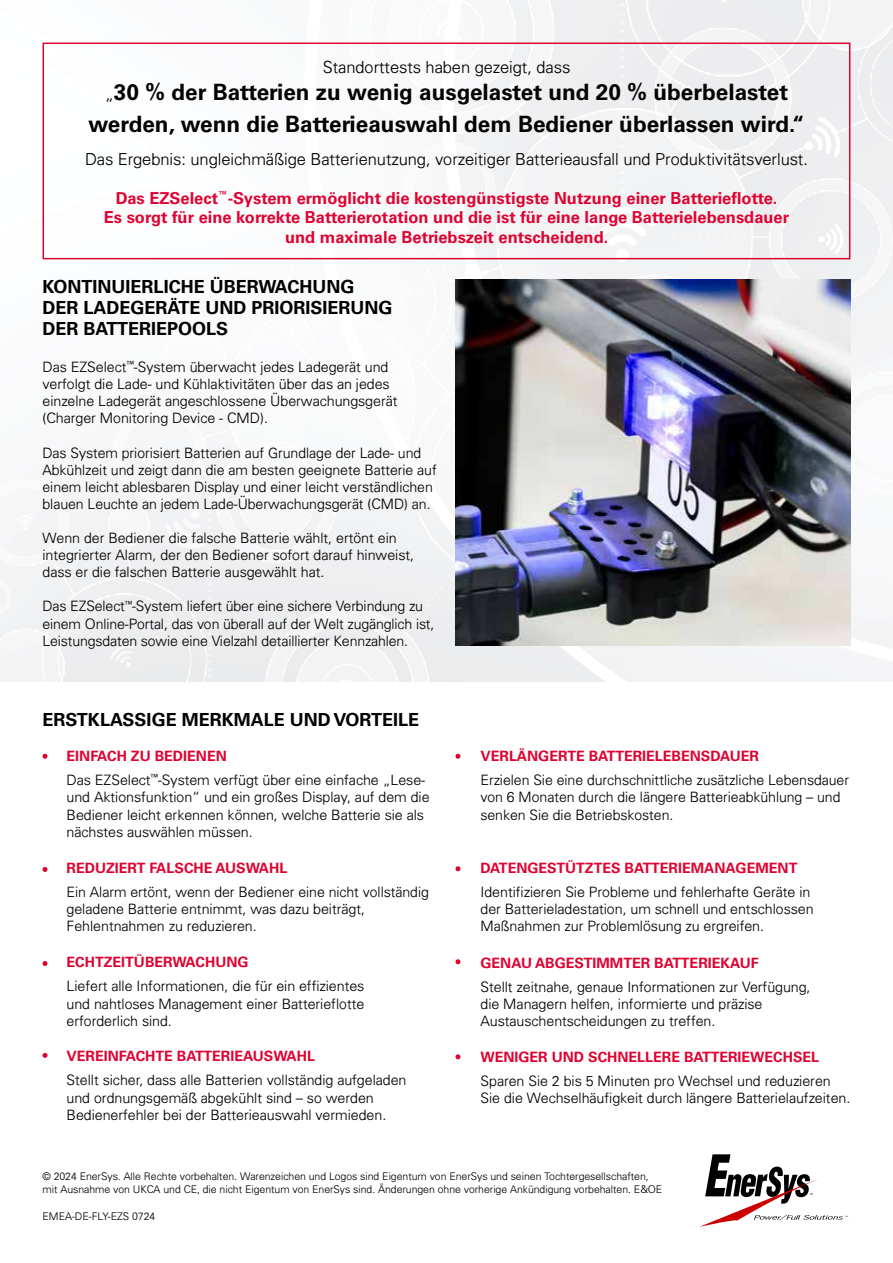
<style>
.page{position:relative;width:893px;height:1263px;background:#fff}
.page>*{position:absolute;margin:0;border:0;box-sizing:border-box;transform-origin:0 0}
.t1{font:700 22.5px/31.5px "Univers LT Std";color:#020203;text-align:center}
.t2{font:700 18px/21px "Univers LT Std";color:#000}
.t3{font:700 16.5px/19.5px "Univers LT Std";color:#dd0432;text-align:center}
.t4{font:300 16.5px "Univers";color:#000}
.t5{font:300 14.25px/17.2px "Univers";color:#000}
.t6{font:700 14.25px "Univers LT Std";color:#dd0432}
.t7{font:300 10.5px/13.5px "Univers";color:#000}
.s1{font-family:"Univers";font-weight:300;font-size:16.5px;color:#000}
</style>
<div class="page">
<svg style="left:700px;top:1154px;width:148px;height:73px"></svg>
<svg style="left:304px;top:0;width:589px;height:682px;fill:#f4f4f5"></svg>
<img style="left:455px;top:280px;width:395px;height:366px">
<svg style="left:43px;top:754px;width:5px;height:5px"></svg>
<svg style="left:455px;top:754px;width:5px;height:5px"></svg>
<svg style="left:43px;top:961px;width:5px;height:5px"></svg>
<svg style="left:455px;top:959px;width:5px;height:5px"></svg>
<svg style="left:43px;top:867px;width:5px;height:5px"></svg>
<svg style="left:455px;top:866px;width:5px;height:5px"></svg>
<svg style="left:43px;top:1053px;width:5px;height:5px"></svg>
<svg style="left:455px;top:1054px;width:5px;height:5px"></svg>
<div style="left:43px;top:43px;width:807px;height:216px;border:2px solid #dd0432"></div>
<p class="t4" style="left:323px;top:57px;width:249px">Standorttests haben gezeigt, dass</p>
<h1 class="t1" style="left:88px;top:77px;width:718px"><span class="s1">„</span>30 % der Batterien zu wenig ausgelastet und 20 % überbelastet werden, wenn die Batterieauswahl dem Bediener überlassen wird.“</h1>
<p class="t4" style="left:85px;top:149px;width:724px">Das Ergebnis: ungleichmäßige Batterienutzung, vorzeitiger Batterieausfall und Produktivitätsverlust.</p>
<p class="t3" style="left:104px;top:188px;width:687px">Das EZSelect<sup>™</sup>-System ermöglicht die kostengünstigste Nutzung einer Batterieflotte.<br>Es sorgt für eine korrekte Batterierotation und die ist für eine lange Batterielebensdauer und maximale Betriebszeit entscheidend.</p>
<p class="t2" style="left:43px;top:276px;width:352px">KONTINUIERLICHE ÜBERWACHUNG<br>DER LADEGERÄTE UND PRIORISIERUNG<br>DER BATTERIEPOOLS</p>
<p class="t5" style="left:43px;top:358px;width:356px">Das EZSelect<sup>™</sup>-System überwacht jedes Ladegerät und verfolgt die Lade- und Kühlaktivitäten über das an jedes einzelne Ladegerät angeschlossene Überwachungsgerät (Charger Monitoring Device - CMD).</p>
<p class="t5" style="left:43px;top:444px;width:396px">Das System priorisiert Batterien auf Grundlage der Lade- und Abkühlzeit und zeigt dann die am besten geeignete Batterie auf einem leicht ablesbaren Display und einer leicht verständlichen blauen Leuchte an jedem Lade-Überwachungsgerät (CMD) an.</p>
<p class="t5" style="left:43px;top:529px;width:373px">Wenn der Bediener die falsche Batterie wählt, ertönt ein integrierter Alarm, der den Bediener sofort darauf hinweist, dass er die falschen Batterie ausgewählt hat.</p>
<p class="t5" style="left:43px;top:597px;width:393px">Das EZSelect<sup>™</sup>-System liefert über eine sichere Verbindung zu einem Online-Portal, das von überall auf der Welt zugänglich ist,<br>Leistungsdaten sowie eine Vielzahl detaillierter Kennzahlen.</p>
<p class="t2" style="left:43px;top:710px;width:378px">ERSTKLASSIGE MERKMALE UND VORTEILE</p>
<p class="t6" style="left:67px;top:748px;width:162px">EINFACH ZU BEDIENEN</p>
<p class="t5" style="left:67px;top:771px;width:364px">Das EZSelect<sup>™</sup>-System verfügt über eine einfache „Lese&shy;und Aktionsfunktion“ und ein großes Display, auf dem die Bediener leicht erkennen können, welche Batterie sie als nächstes auswählen müssen.</p>
<p class="t6" style="left:67px;top:859px;width:222px">REDUZIERT FALSCHE AUSWAHL</p>
<p class="t5" style="left:67px;top:883px;width:364px">Ein Alarm ertönt, wenn der Bediener eine nicht vollständig geladene Batterie entnimmt, was dazu beiträgt,<br>Fehlentnahmen zu reduzieren.</p>
<p class="t6" style="left:67px;top:954px;width:184px">ECHTZEITÜBERWACHUNG</p>
<p class="t5" style="left:67px;top:977px;width:299px;text-align:justify">Liefert alle Informationen, die für ein effizientes und nahtloses Management einer Batterieflotte erforderlich sind.</p>
<p class="t6" style="left:67px;top:1048px;width:250px">VEREINFACHTE BATTERIEAUSWAHL</p>
<p class="t5" style="left:67px;top:1071px;width:341px">Stellt sicher, dass alle Batterien vollständig aufgeladen und ordnungsgemäß abgekühlt sind – so werden<br>Bedienerfehler bei der Batterieauswahl vermieden.</p>
<p class="t6" style="left:480px;top:748px;width:280px">VERLÄNGERTE BATTERIELEBENSDAUER</p>
<p class="t5" style="left:480px;top:771px;width:370px">Erzielen Sie eine durchschnittliche zusätzliche Lebensdauer von 6 Monaten durch die längere Batterieabkühlung – und senken Sie die Betriebskosten.</p>
<p class="t6" style="left:480px;top:859px;width:318px">DATENGESTÜTZTES BATTERIEMANAGEMENT</p>
<p class="t5" style="left:480px;top:883px;width:334px">Identifizieren Sie Probleme und fehlerhafte Geräte in der Batterieladestation, um schnell und entschlossen<br>Maßnahmen zur Problemlösung zu ergreifen.</p>
<p class="t6" style="left:480px;top:954px;width:280px">GENAU ABGESTIMMTER BATTERIEKAUF</p>
<p class="t5" style="left:480px;top:978px;width:331px">Stellt zeitnahe, genaue Informationen zur Verfügung, die Managern helfen, informierte und präzise<br>Austauschentscheidungen zu treffen.</p>
<p class="t6" style="left:480px;top:1048px;width:340px">WENIGER UND SCHNELLERE BATTERIEWECHSEL</p>
<p class="t5" style="left:480px;top:1072px;width:371px">Sparen Sie 2 bis 5 Minuten pro Wechsel und reduzieren<br>Sie die Wechselhäufigkeit durch längere Batterielaufzeiten.</p>
<p class="t7" style="left:43px;top:1169px;width:621px">© 2024 EnerSys. Alle Rechte vorbehalten. Warenzeichen und Logos sind Eigentum von EnerSys und seinen Tochtergesellschaften, mit Ausnahme von UKCA und CE, die nicht Eigentum von EnerSys sind. Änderungen ohne vorherige Ankündigung vorbehalten. E&amp;OE</p>
<p class="t7" style="left:43px;top:1210px;width:114px">EMEA-DE-FLY-EZS 0724</p>
</div>
